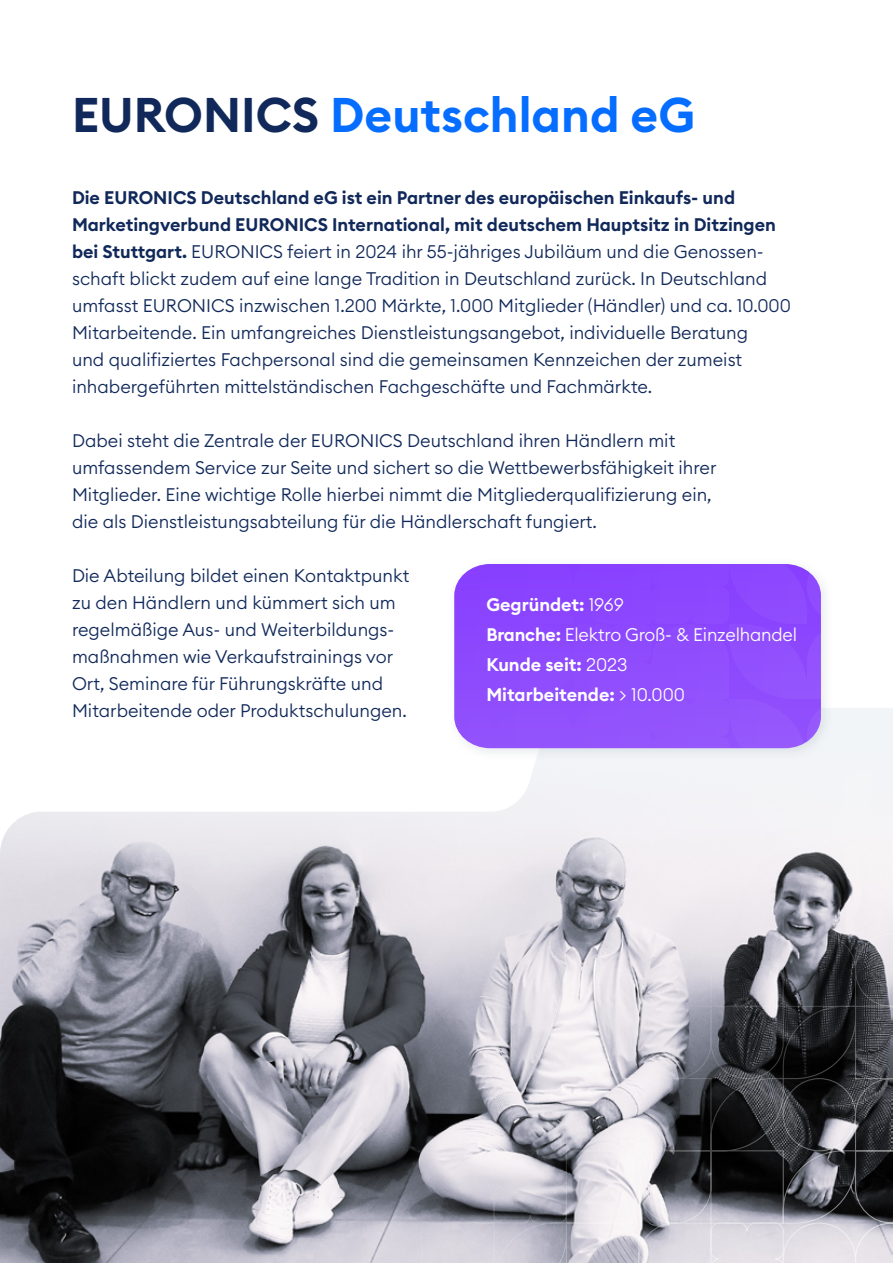
<style>
.page{position:relative;width:893px;height:1263px;background:#fff}
.page>*{position:absolute;margin:0;border:0;box-sizing:border-box;transform-origin:0 0}
.t1{font:600 48px "Euclid Circular B";color:#056dff}
.t2{font:300 18px/27px "Euclid Circular B";color:#11295a}
.t3{font:600 18px/30px "Euclid Circular B";color:#fff}
.s1{color:#11295a}
.s2{font-weight:600}
.s3{font-weight:300}
</style>
<div class="page">
<div style="left:834px;top:708px;width:58px;height:45px;background:#f2f5f8"></div>
<img style="left:0;top:753px;width:892px;height:510px">
<svg style="left:276px;top:789px;width:616px;height:474px"></svg>
<div style="left:447px;top:557px;width:387px;height:205px;background:#8694a2;opacity:.2"></div>
<svg style="left:454px;top:564px;width:366px;height:184px"></svg>
<h1 class="t1" style="left:72px;top:84px;width:624px"><span class="s1">EURONICS</span> Deutschland eG</h1>
<p class="t2" style="left:72px;top:184px;width:720px"><span class="s2">Die EURONICS Deutschland eG ist ein Partner des europäischen Einkaufs- und Marketingverbund EURONICS International, mit deutschem Hauptsitz in Ditzingen bei Stuttgart.</span> EURONICS feiert in 2024 ihr 55-jähriges Jubiläum und die Genossen&shy;schaft blickt zudem auf eine lange Tradition in Deutschland zurück. In Deutschland umfasst EURONICS inzwischen 1.200 Märkte, 1.000 Mitglieder (Händler) und ca. 10.000<br>Mitarbeitende. Ein umfangreiches Dienstleistungsangebot, individuelle Beratung<br>und qualifiziertes Fachpersonal sind die gemeinsamen Kennzeichen der zumeist inhabergeführten mittelständischen Fachgeschäfte und Fachmärkte.</p>
<p class="t2" style="left:72px;top:427px;width:646px">Dabei steht die Zentrale der EURONICS Deutschland ihren Händlern mit umfassendem Service zur Seite und sichert so die Wettbewerbsfähigkeit ihrer Mitglieder. Eine wichtige Rolle hierbei nimmt die Mitgliederqualifizierung ein, die als Dienstleistungsabteilung für die Händlerschaft fungiert.</p>
<p class="t2" style="left:72px;top:562px;width:339px">Die Abteilung bildet einen Kontaktpunkt zu den Händlern und kümmert sich um regelmäßige Aus- und Weiterbildungs&shy;maßnahmen wie Verkaufstrainings vor Ort, Seminare für Führungskräfte und Mitarbeitende oder Produktschulungen.</p>
<p class="t3" style="left:486px;top:590px;width:312px">Gegründet: <span class="s3">1969<br></span>Branche: <span class="s3">Elektro Groß- &amp; Einzelhandel<br></span>Kunde seit: <span class="s3">2023<br></span>Mitarbeitende: <span class="s3">&gt; 10.000</span></p>
</div>
